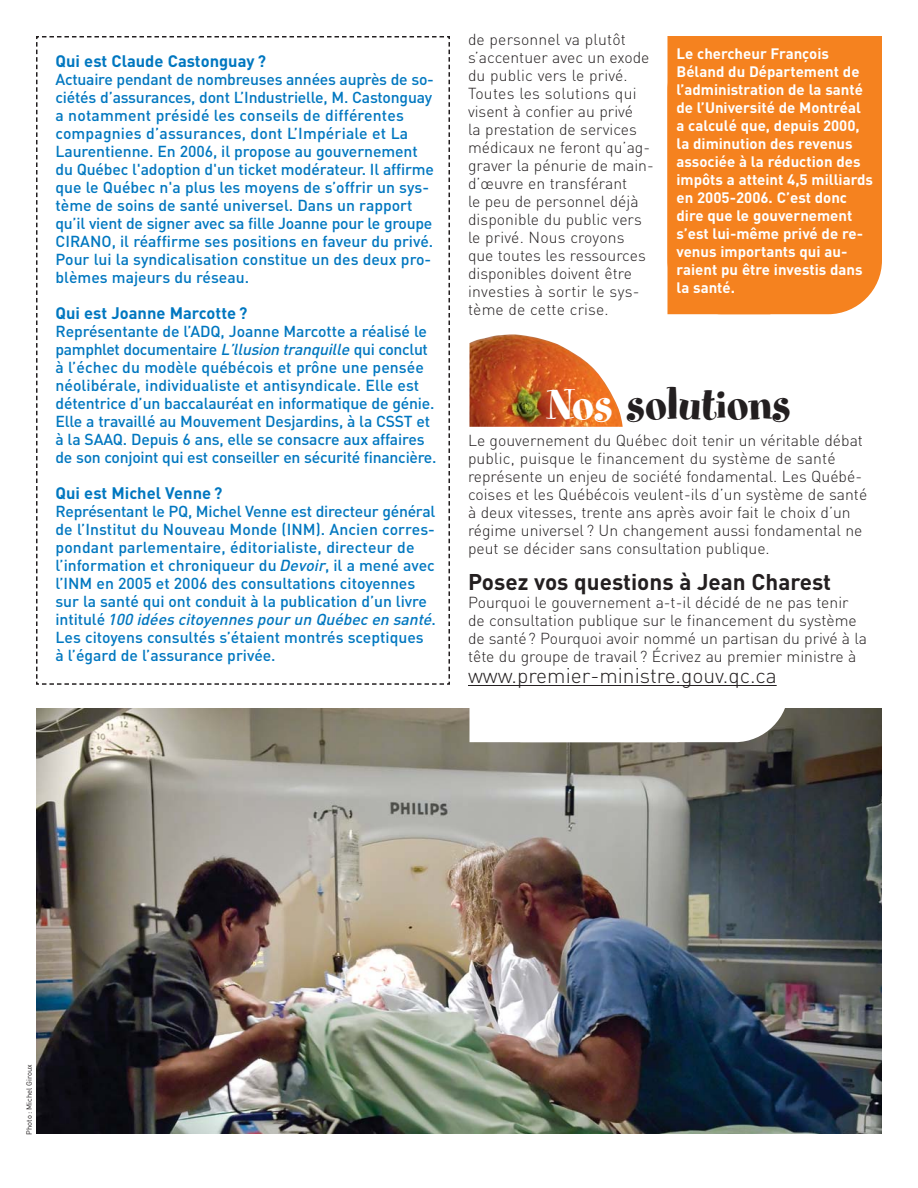
<style>
.page{position:relative;width:918px;height:1188px;background:#fff}
.page>*{position:absolute;margin:0;border:0;box-sizing:border-box;transform-origin:0 0}
.t1{font:48px "Spumoni LP";color:#231f20}
.t2{font:700 22.5px "DIN";color:#231f20}
.t3{font:300 21px "DIN";color:#231f20}
.t4{font:700 16.5px "DIN";color:#0077c0}
.t5{font:500 15.75px/18px "DIN";letter-spacing:-.005em;color:#0077c0}
.t6{font:300 15.75px/18px "DIN";color:#231f20}
.t7{font:700 15px/18px "DIN";color:#fff}
.t8{font:7.5px "DIN";color:#231f20}
.s1{font-style:italic}
.s2{color:#fff}
</style>
<div class="page">
<img style="left:36px;top:708px;width:846px;height:426px">
<img style="left:470px;top:334px;width:153px;height:93px">
<hr style="left:468px;top:685px;width:45px;height:1px;background:#231f20">
<svg style="left:470px;top:685px;width:319px;height:57px"></svg>
<div style="left:667px;top:36px;width:215px;height:278px;background:#f5821f"></div>
<svg style="left:36px;top:36px;width:414px;height:649px"></svg>
<p class="t4" style="left:56px;top:56px;width:212px">Qui est Claude Castonguay ?</p>
<p class="t5" style="left:56px;top:72px;width:380px">Actuaire pendant de nombreuses années auprès de so&shy;ciétés d’assurances, dont L’Industrielle, M. Castonguay a notamment présidé les conseils de différentes compagnies d’assurances, dont L’Impériale et La Laurentienne. En 2006, il propose au gouvernement du Québec l'adoption d'un ticket modérateur. Il affirme que le Québec n'a plus les moyens de s’offrir un sys&shy;tème de soins de santé universel. Dans un rapport qu’il vient de signer avec sa fille Joanne pour le groupe CIRANO, il réaffirme ses positions en faveur du privé.<br>Pour lui la syndicalisation constitue un des deux pro&shy;blèmes majeurs du réseau.</p>
<p class="t4" style="left:56px;top:308px;width:193px">Qui est Joanne Marcotte ?</p>
<p class="t5" style="left:56px;top:324px;width:383px">Représentante de l’ADQ, Joanne Marcotte a réalisé le pamphlet documentaire <span class="s1">L’llusion tranquille</span> qui conclut à l’échec du modèle québécois et prône une pensée néolibérale, individualiste et antisyndicale. Elle est détentrice d’un baccalauréat en informatique de génie.<br>Elle a travaillé au Mouvement Desjardins, à la CSST et à la SAAQ. Depuis 6 ans, elle se consacre aux affaires de son conjoint qui est conseiller en sécurité financière.</p>
<p class="t4" style="left:56px;top:488px;width:169px">Qui est Michel Venne ?</p>
<p class="t5" style="left:55px;top:504px;width:382px">Représentant le PQ, Michel Venne est directeur général de l’Institut du Nouveau Monde (INM). Ancien corres&shy;pondant parlementaire, éditorialiste, directeur de l’information et chroniqueur du <span class="s1">Devoir</span>, il a mené avec l’INM en 2005 et 2006 des consultations citoyennes sur la santé qui ont conduit à la publication d’un livre<br>i n t i t u l é <span class="s1">100 idées citoyennes pour un Québec en santé</span>.<br>Les citoyens consultés s’étaient montrés sceptiques à l’égard de l’assurance privée.</p>
<p class="t6" style="left:468px;top:32px;width:187px">de personnel va plutôt s’accentuer avec un exode du public vers le privé.<br>Toutes les solutions qui visent à confier au privé<br>la prestation de services médicaux ne feront qu’ag&shy;graver la pénurie de main&shy;d’œuvre en transférant<br>le peu de personnel déjà disponible du public vers le privé. Nous croyons que toutes les ressources disponibles doivent être investies à sortir le sys&shy;tème de cette crise.</p>
<p class="t7" style="left:676px;top:46px;width:198px">Le chercheur François<br>Béland du Département de l’administration de la santé de l’Université de Montréal<br>a calculé que, depuis 2000, la diminution des revenus associée à la réduction des impôts a atteint 4,5 milliards en 2005-2006. C’est donc dire que le gouvernement s’est lui-même privé de re&shy;venus importants qui au&shy;raient pu être investis dans la santé.</p>
<h1 class="t1" style="left:548px;top:389px;width:244px"><span class="s2">Nos</span> solutions</h1>
<p class="t6" style="left:468px;top:433px;width:401px">Le gouvernement du Québec doit tenir un véritable débat public, puisque le financement du système de santé représente un enjeu de société fondamental. Les Québé&shy;coises et les Québécois veulent-ils d’un système de santé à deux vitesses, trente ans après avoir fait le choix d’un régime universel ? Un changement aussi fondamental ne peut se décider sans consultation publique.</p>
<h2 class="t2" style="left:468px;top:574px;width:365px">Posez vos questions à Jean Charest</h2>
<p class="t6" style="left:468px;top:595px;width:401px">Pourquoi le gouvernement a-t-il décidé de ne pas tenir de consultation publique sur le financement du système de santé? Pourquoi avoir nommé un partisan du privé à la tête du groupe de travail ? Écrivez au premier ministre à</p>
<h3 class="t3" style="left:468px;top:668px;width:310px">www.premier-ministre.gouv.qc.ca</h3>
<p class="t8" style="left:26px;top:1135px;width:72px;rotate:-90deg">Photo : Michel Giroux</p>
</div>
